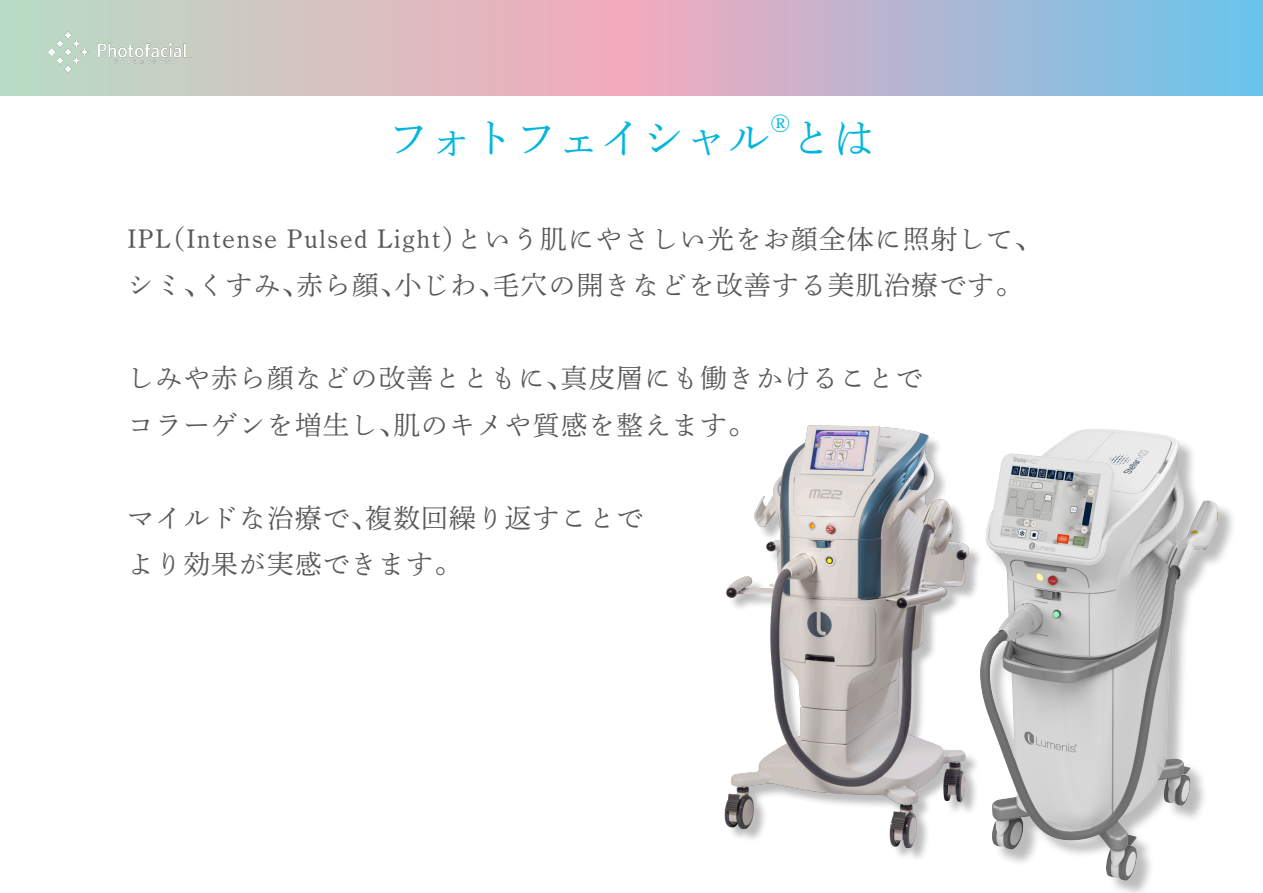
<style>
.page{position:relative;width:1263px;height:893px;background:#fff}
.page>*{position:absolute;margin:0;border:0;box-sizing:border-box;transform-origin:0 0}
.t1{font:42.45px "DNP Shuei Min Pr 6 L";color:#00b6dd}
.t2{font:26.55px "DNP Shuei Min Pr 6 L";letter-spacing:.05em;color:#57585a}
.t3{font:24.75px "DNP Shuei Min Pr 6 L";color:#00b6dd}
</style>
<div class="page">
<svg style="left:0;top:0;width:1263px;height:96px"></svg>
<img style="left:48px;top:32px;width:143px;height:41px">
<img style="left:724px;top:425px;width:214px;height:433px">
<img style="left:938px;top:429px;width:295px;height:464px">
<p class="t1" style="left:388px;top:99px;width:384px">フォトフェイシャル</p>
<p class="t3" style="left:770px;top:101px;width:21px">®</p>
<p class="t1" style="left:790px;top:99px;width:87px">とは</p>
<p class="t2" style="left:128px;top:214px;width:915px">IPL（Intense Pulsed Light）という肌にやさしい光をお顔全体に照射して、</p>
<p class="t2" style="left:128px;top:261px;width:896px">シミ、くすみ、赤ら顔、小じわ、毛穴の開きなどを改善する美肌治療です。</p>
<p class="t2" style="left:128px;top:354px;width:796px">しみや赤ら顔などの改善とともに、真皮層にも働きかけることで</p>
<p class="t2" style="left:128px;top:400px;width:629px">コラーゲンを増生し、肌のキメや質感を整えます。</p>
<p class="t2" style="left:128px;top:493px;width:517px">マイルドな治療で、複数回繰り返すことで</p>
<p class="t2" style="left:128px;top:540px;width:335px">より効果が実感できます。</p>
</div>
